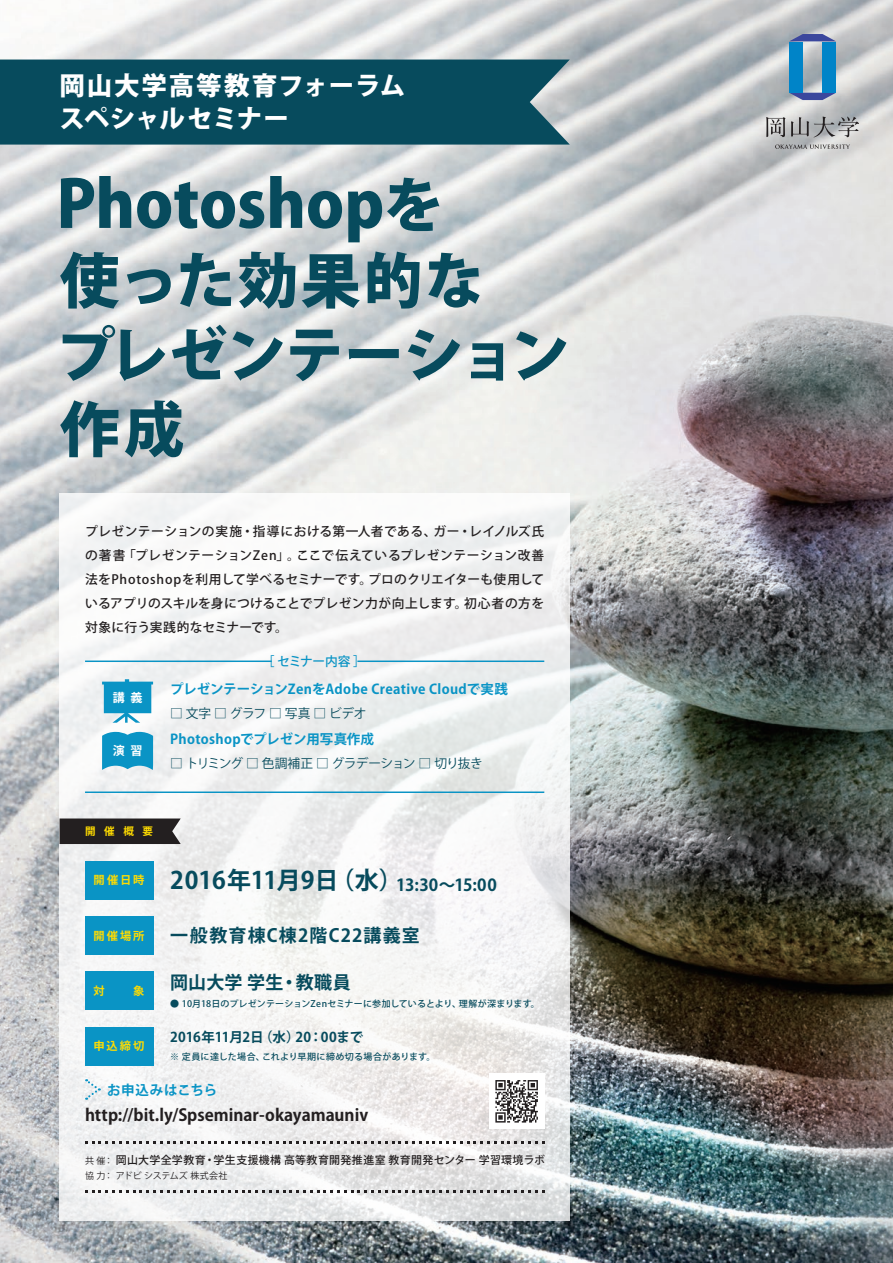
<style>
.page{position:relative;width:893px;height:1263px;background:#fff}
.page>*{position:absolute;margin:0;border:0;box-sizing:border-box;transform-origin:0 0}
.t1{font:800 64.5px "Koz Go Pro";color:#074b5d}
.t2{font:800 60px/74.4px "Koz Go Pro";letter-spacing:-.005em;color:#074b5d}
.t3{font:800 25.5px/33px "Koz Go Pro";letter-spacing:.045em;color:#fff}
.t4{font:700 24px "Koz Go Pro";color:#074b5d}
.t5{font:700 18px "Koz Go Pro";letter-spacing:.06em;color:#074b5d}
.t6{font:700 16.5px "Koz Go Pro";color:#231f20}
.t7{font:700 16.5px "Koz Go Pro";letter-spacing:-.015em;color:#074b5d}
.t8{font:700 13.5px "Koz Go Pro";letter-spacing:.02em;color:#0a94c5}
.t9{font:700 13.5px "Koz Go Pro";letter-spacing:-.01em;color:#074b5d}
.t10{font:700 13.5px "Koz Go Pro";letter-spacing:.04em;color:#0a94c5}
.t11{font:500 12.75px/24px "Koz Go Pro";letter-spacing:.03em;color:#231f20}
.t12{font:500 12.75px/24px "Koz Go Pro";letter-spacing:.005em;color:#231f20}
.t13{font:12.75px "Koz Go Pro";letter-spacing:-.065em;color:#074b5d}
.t14{font:500 12.75px "Koz Go Pro";letter-spacing:-.025em;color:#231f20}
.t15{font:12.75px "Koz Go Pro";letter-spacing:-.045em;color:#074b5d}
.t16{font:500 12.75px "Koz Go Pro";letter-spacing:-.005em;color:#231f20}
.t17{font:500 12.75px "Koz Go Pro";letter-spacing:-.025em;color:#0a94c5}
.t18{font:700 12px "Koz Go Pro";color:#fff}
.t19{font:700 11.25px "Koz Go Pro";letter-spacing:.18em;color:#ffdc01}
.t20{font:500 10.95px "Koz Go Pro";letter-spacing:.03em;color:#231f20}
.t21{font:700 10.5px "Koz Go Pro";color:#ffdc01}
.t22{font:500 9px "Koz Go Pro";letter-spacing:.02em;color:#074b5d}
.t23{font:9px/15.6px "Koz Go Pro";letter-spacing:.03em;color:#231f20}
.s1{font-size:60px}
</style>
<div class="page">
<img style="left:0;top:0;width:893px;height:1263px">
<svg style="left:60px;top:493px;width:510px;height:727px;fill:#f2f2f2"></svg>
<hr style="left:85px;top:791px;width:459px;height:2px;background:#0a94c5">
<hr style="left:357px;top:660px;width:187px;height:2px;background:#0a94c5">
<hr style="left:85px;top:660px;width:187px;height:2px;background:#0a94c5">
<svg style="left:102px;top:679px;width:51px;height:44px;background:#4baed2"></svg>
<svg style="left:99px;top:730px;width:56px;height:43px"></svg>
<svg style="left:60px;top:818px;width:121px;height:26px;background:#2e2a2b"></svg>
<div style="left:85px;top:861px;width:68px;height:38px;background:#0a94c5"></div>
<div style="left:85px;top:916px;width:68px;height:38px;background:#0a94c5"></div>
<div style="left:85px;top:1027px;width:68px;height:38px;background:#0a94c5"></div>
<svg style="left:85px;top:1190px;width:459px;height:3px"></svg>
<svg style="left:85px;top:1142px;width:459px;height:2px"></svg>
<div style="left:85px;top:971px;width:68px;height:39px;background:#0a94c5"></div>
<svg style="left:85px;top:1078px;width:15px;height:22px"></svg>
<div style="left:489px;top:1074px;width:55px;height:55px;background:#fff"></div>
<svg style="left:495px;top:1080px;width:43px;height:42px"></svg>
<svg style="left:775px;top:144px;width:75px;height:5px"></svg>
<svg style="left:766px;top:117px;width:19px;height:20px"></svg>
<svg style="left:791px;top:116px;width:68px;height:21px"></svg>
<svg style="left:789px;top:34px;width:47px;height:7px"></svg>
<svg style="left:789px;top:93px;width:47px;height:7px"></svg>
<div style="left:822px;top:43px;width:14px;height:50px;background:#0084c8"></div>
<div style="left:789px;top:43px;width:14px;height:50px;background:#0084c8"></div>
<div style="left:0;top:60px;width:570px;height:85px;background:#074b5d"></div>
<h3 class="t3" style="left:60px;top:71px;width:347px">岡山大学高等教育フォーラムスペシャルセミナー</h3>
<h1 class="t1" style="left:56px;top:162px;width:388px">Photoshop<span class="s1">を</span></h1>
<h2 class="t2" style="left:55px;top:248px;width:516px">使った効果的な<br>プレゼンテーション</h2>
<h2 class="t2" style="left:60px;top:396px;width:126px">作成</h2>
<p class="t16" style="left:434px;top:523px;width:112px">ガー・レイノルズ氏</p>
<p class="t11" style="left:296px;top:520px;width:249px;text-indent:-211px">プレゼンテーションの実施・指導における第一人者である、<br>ここで伝えているプレゼンテーション改善</p>
<p class="t11" style="left:123px;top:544px;width:178px">「プレゼンテーションZen」。</p>
<p class="t11" style="left:85px;top:544px;width:42px">の著書</p>
<p class="t14" style="left:368px;top:571px;width:178px">プロのクリエイターも使用して</p>
<p class="t11" style="left:85px;top:568px;width:289px">法をPhotoshopを利用して学べるセミナーです。</p>
<p class="t12" style="left:85px;top:592px;width:384px">いるアプリのスキルを身につけることでプレゼン力が向上します。対象に行う実践的なセミナーです。</p>
<p class="t17" style="left:262px;top:653px;width:105px">［セミナー内容 [</p>
<p class="t8" style="left:170px;top:681px;width:339px">プレゼンテーションZenをAdobe Creative Cloudで実践</p>
<p class="t15" style="left:170px;top:705px;width:198px">□ 文字 □ グラフ □ 写真 □ ビデオ</p>
<p class="t11" style="left:464px;top:592px;width:82px">初心者の方を</p>
<p class="t18" style="left:113px;top:689px;width:31px">講義</p>
<p class="t18" style="left:113px;top:743px;width:31px">演習</p>
<p class="t8" style="left:170px;top:731px;width:205px">Photoshopでプレゼン用写真作成</p>
<p class="t13" style="left:170px;top:755px;width:314px">□ トリミング □ 色調補正 □ グラデーション □ 切り抜き</p>
<p class="t21" style="left:85px;top:825px;width:70px">開催概要</p>
<p class="t19" style="left:94px;top:873px;width:53px">開催日時</p>
<p class="t7" style="left:396px;top:874px;width:102px">13:30～15:00</p>
<h3 class="t4" style="left:170px;top:865px;width:170px">2016年11月日9</h3>
<h3 class="t5" style="left:170px;top:924px;width:251px">一般教育棟C棟2階C22講義室</h3>
<h3 class="t4" style="left:331px;top:865px;width:74px">（水）</h3>
<p class="t19" style="left:94px;top:928px;width:53px">開催場所</p>
<p class="t19" style="left:94px;top:984px;width:13px">対</p>
<p class="t19" style="left:133px;top:984px;width:13px">象</p>
<p class="t19" style="left:94px;top:1039px;width:53px">申込締切</p>
<h3 class="t5" style="left:170px;top:971px;width:115px">岡山大学学生</h3>
<h3 class="t5" style="left:280px;top:971px;width:72px">・教職員</h3>
<p class="t22" style="left:170px;top:998px;width:292px">● 10月18日のプレゼンテーションZenセミナーに参加しているとより、</p>
<p class="t22" style="left:459px;top:998px;width:83px">理解が深まります。</p>
<p class="t9" style="left:170px;top:1029px;width:95px">2016年11月日2</p>
<p class="t9" style="left:259px;top:1029px;width:42px">（水）</p>
<p class="t9" style="left:295px;top:1029px;width:69px">20：00まで</p>
<p class="t22" style="left:262px;top:1051px;width:175px">これより早期に締め切る場合があります。</p>
<p class="t22" style="left:170px;top:1051px;width:96px">※ 定員に達した場合、</p>
<p class="t10" style="left:107px;top:1081px;width:112px">お申込みはこちら</p>
<p class="t6" style="left:85px;top:1105px;width:285px">http://bit l y. /Spseminar-okayamauniv</p>
<p class="t20" style="left:116px;top:1153px;width:431px">岡山大学全学教育・学生支援機構高等教育開発推進室教育開発センター学習環境ラボ</p>
<p class="t23" style="left:85px;top:1153px;width:144px">共催：<br>協力：アドビシステムズ株式会社</p>
</div>
